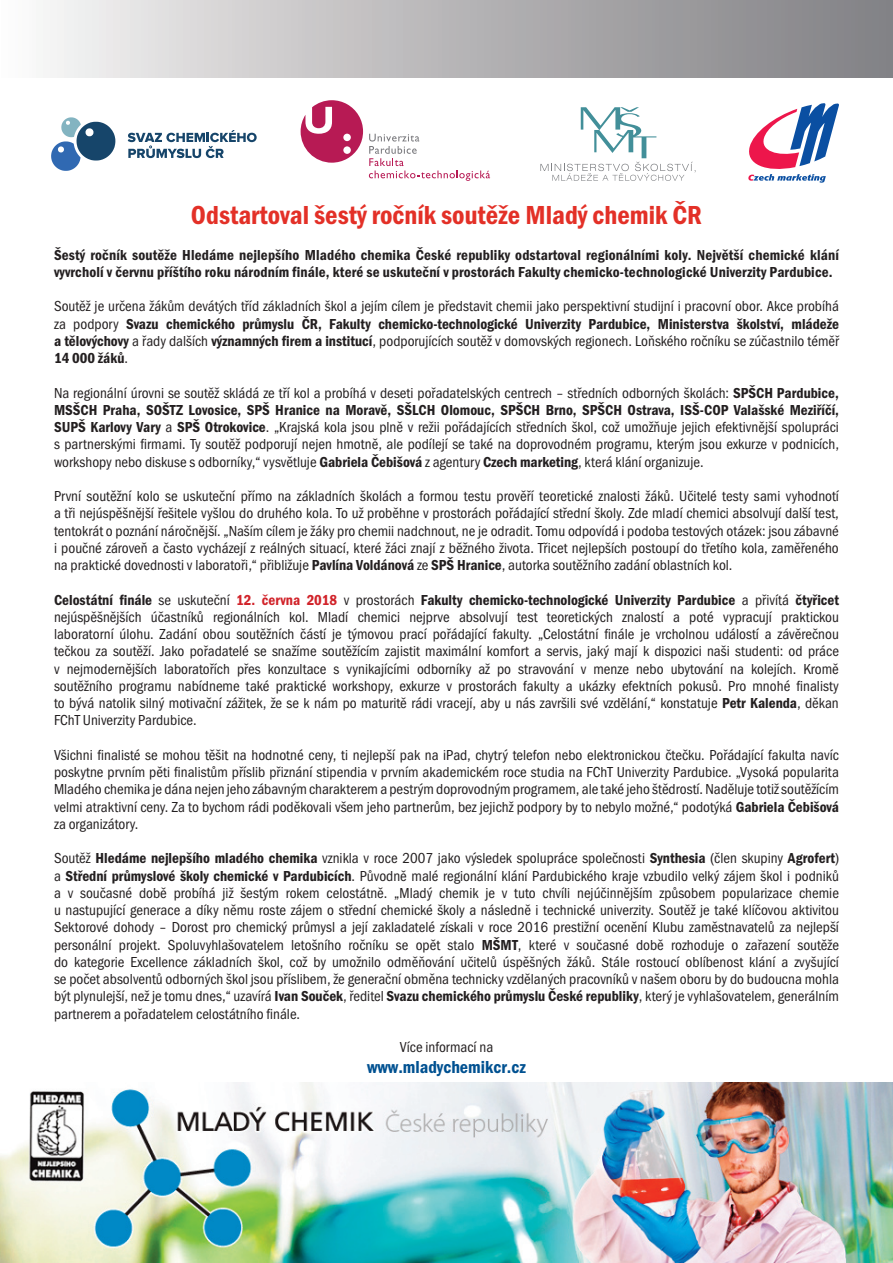
<style>
.page{position:relative;width:893px;height:1263px;background:#fff}
.page>*{position:absolute;margin:0;border:0;box-sizing:border-box;transform-origin:0 0}
.t1{font:600 condensed 27px "Franklin Got Itc TCE";color:#e33027}
.t2{font:600 condensed 18px "Franklin Got Itc TCE";color:#005191}
.t3{font:15px/17.2px "Franklin Gothic URW Con Boo";color:#231f20;text-align:justify}
.t4{font:15px "Franklin Gothic URW Con Dem";color:#231f20}
.t5{font:600 condensed 15px/17.2px "Franklin Got Itc TCE";letter-spacing:.01em;color:#231f20}
.s1{font-family:"Franklin Gothic URW Con Boo"}
.s2{font-family:"Franklin Gothic URW Con Dem"}
.s3{color:#d1232a}
</style>
<div class="page">
<img style="left:0;top:1082px;width:892px;height:181px">
<div style="left:0;top:0;width:893px;height:77px;background:linear-gradient(to right,#f7f6f6,#7e7d81)"></div>
<svg style="left:369px;top:134px;width:121px;height:47px"></svg>
<svg style="left:301px;top:100px;width:62px;height:63px"></svg>
<svg style="left:540px;top:107px;width:156px;height:74px"></svg>
<svg style="left:128px;top:130px;width:129px;height:28px"></svg>
<svg style="left:51px;top:117px;width:64px;height:54px"></svg>
<svg style="left:748px;top:103px;width:91px;height:80px"></svg>
<h1 class="t1" style="left:191px;top:200px;width:513px">Odstartoval šestý ročník soutěže Mladý chemik ČR</h1>
<p class="t5" style="left:54px;top:246px;width:786px">Šestý ročník soutěže Hledáme nejlepšího Mladého chemika České republiky odstartoval regionálními koly. Největší chemické klání vyvrcholí v červnu příštího roku národním finále, které se uskuteční v prostorách Fakulty chemicko-technologické Univerzity Pardubice.</p>
<p class="t3" style="left:54px;top:297px;width:786px">Soutěž je určena žákům devátých tříd základních škol a jejím cílem je představit chemii jako perspektivní studijní i pracovní obor. Akce probíhá</p>
<p class="t4" style="left:54px;top:314px;width:786px"><span class="s1">za podpory</span> Svazu chemického průmyslu ČR, Fakulty chemicko-technologické Univerzity Pardubice, Ministerstva školství, mládeže</p>
<p class="t3" style="left:54px;top:332px;width:786px"><span class="s2">a tělovýchovy</span> a řady dalších <span class="s2">významných firem a institucí</span>, podporujících soutěž v domovských regionech. Loňského ročníku se zúčastnilo téměř</p>
<p class="t4" style="left:54px;top:348px;width:76px">14 000 žáků<span class="s1">.</span></p>
<p class="t3" style="left:54px;top:384px;width:786px">Na regionální úrovni se soutěž skládá ze tří kol a probíhá v deseti pořadatelských centrech – středních odborných školách: <span class="s2">SPŠCH Pardubice,</span></p>
<p class="t4" style="left:54px;top:400px;width:786px">MSŠCH Praha, SOŠTZ Lovosice, SPŠ Hranice na Moravě, SŠLCH Olomouc, SPŠCH Brno, SPŠCH Ostrava, ISŠ-COP Valašské Meziříčí,</p>
<p class="t3" style="left:54px;top:418px;width:786px"><span class="s2">SUPŠ Karlovy Vary</span> a <span class="s2">SPŠ Otrokovice</span>. „Krajská kola jsou plně v režii pořádajících středních škol, což umožňuje jejich efektivnější spolupráci s partnerskými firmami. Ty soutěž podporují nejen hmotně, ale podílejí se také na doprovodném programu, kterým jsou exkurze v podnicích, workshopy nebo diskuse s odborníky,“ vysvětluje <span class="s2">Gabriela Čebišová</span> z agentury <span class="s2">Czech marketing</span>, která klání organizuje.</p>
<p class="t3" style="left:54px;top:487px;width:786px">První soutěžní kolo se uskuteční přímo na základních školách a formou testu prověří teoretické znalosti žáků. Učitelé testy sami vyhodnotí a tři nejúspěšnější řešitele vyšlou do druhého kola. To už proběhne v prostorách pořádající střední školy. Zde mladí chemici absolvují další test, tentokrát o poznání náročnější. „Naším cílem je žáky pro chemii nadchnout, ne je odradit. Tomu odpovídá i podoba testových otázek: jsou zábavné i poučné zároveň a často vycházejí z reálných situací, které žáci znají z běžného života. Třicet nejlepších postoupí do třetího kola, zaměřeného na praktické dovednosti v laboratoři,“ přibližuje <span class="s2">Pavlína Voldánová</span> ze <span class="s2">SPŠ Hranice</span>, autorka soutěžního zadání oblastních kol.</p>
<p class="t4" style="left:54px;top:590px;width:786px">Celostátní finále <span class="s1">se uskuteční</span> <span class="s3">12. června 2018</span> <span class="s1">v prostorách</span> Fakulty chemicko-technologické Univerzity Pardubice <span class="s1">a přivítá</span> čtyřicet</p>
<p class="t3" style="left:54px;top:608px;width:786px">nejúspěšnějších účastníků regionálních kol. Mladí chemici nejprve absolvují test teoretických znalostí a poté vypracují praktickou laboratorní úlohu. Zadání obou soutěžních částí je týmovou prací pořádající fakulty. „Celostátní finále je vrcholnou událostí a závěrečnou tečkou za soutěží. Jako pořadatelé se snažíme soutěžícím zajistit maximální komfort a servis, jaký mají k dispozici naši studenti: od práce v nejmodernějších laboratořích přes konzultace s vynikajícími odborníky až po stravování v menze nebo ubytování na kolejích. Kromě soutěžního programu nabídneme také praktické workshopy, exkurze v prostorách fakulty a ukázky efektních pokusů. Pro mnohé finalisty to bývá natolik silný motivační zážitek, že se k nám po maturitě rádi vracejí, aby u nás završili své vzdělání,“ konstatuje <span class="s2">Petr Kalenda</span>, děkan FChT Univerzity Pardubice.</p>
<p class="t3" style="left:54px;top:746px;width:786px">Všichni finalisté se mohou těšit na hodnotné ceny, ti nejlepší pak na iPad, chytrý telefon nebo elektronickou čtečku. Pořádající fakulta navíc poskytne prvním pěti finalistům příslib přiznání stipendia v prvním akademickém roce studia na FChT Univerzity Pardubice. „Vysoká popularita Mladého chemika je dána nejen jeho zábavným charakterem a pestrým doprovodným programem, ale také jeho štědrostí. Naděluje totiž soutěžícím velmi atraktivní ceny. Za to bychom rádi poděkovali všem jeho partnerům, bez jejichž podpory by to nebylo možné,“ podotýká <span class="s2">Gabriela Čebišová </span>za organizátory.</p>
<p class="t3" style="left:54px;top:849px;width:786px">Soutěž <span class="s2">Hledáme nejlepšího mladého chemika</span> vznikla v roce 2007 jako výsledek spolupráce společnosti <span class="s2">Synthesia</span> (člen skupiny <span class="s2">Agrofert</span>) a <span class="s2">Střední průmyslové školy chemické v Pardubicích</span>. Původně malé regionální klání Pardubického kraje vzbudilo velký zájem škol i podniků a v současné době probíhá již šestým rokem celostátně. „Mladý chemik je v tuto chvíli nejúčinnějším způsobem popularizace chemie u nastupující generace a díky němu roste zájem o střední chemické školy a následně i technické univerzity. Soutěž je také klíčovou aktivitou Sektorové dohody – Dorost pro chemický průmysl a její zakladatelé získali v roce 2016 prestižní ocenění Klubu zaměstnavatelů za nejlepší personální projekt. Spoluvyhlašovatelem letošního ročníku se opět stalo <span class="s2">MŠMT</span>, které v současné době rozhoduje o zařazení soutěže do kategorie Excellence základních škol, což by umožnilo odměňování učitelů úspěšných žáků. Stále rostoucí oblíbenost klání a zvyšující se počet absolventů odborných škol jsou příslibem, že generační obměna technicky vzdělaných pracovníků v našem oboru by do budoucna mohla být plynulejší, než je tomu dnes,“ uzavírá <span class="s2">Ivan Souček</span>, ředitel <span class="s2">Svazu chemického průmyslu České republiky</span>, který je vyhlašovatelem, generálním partnerem a pořadatelem celostátního finále.</p>
<p class="t3" style="left:400px;top:1038px;width:95px">Více informací na</p>
<p class="t2" style="left:367px;top:1057px;width:160px">www.mladychemikcr.cz</p>
</div>
